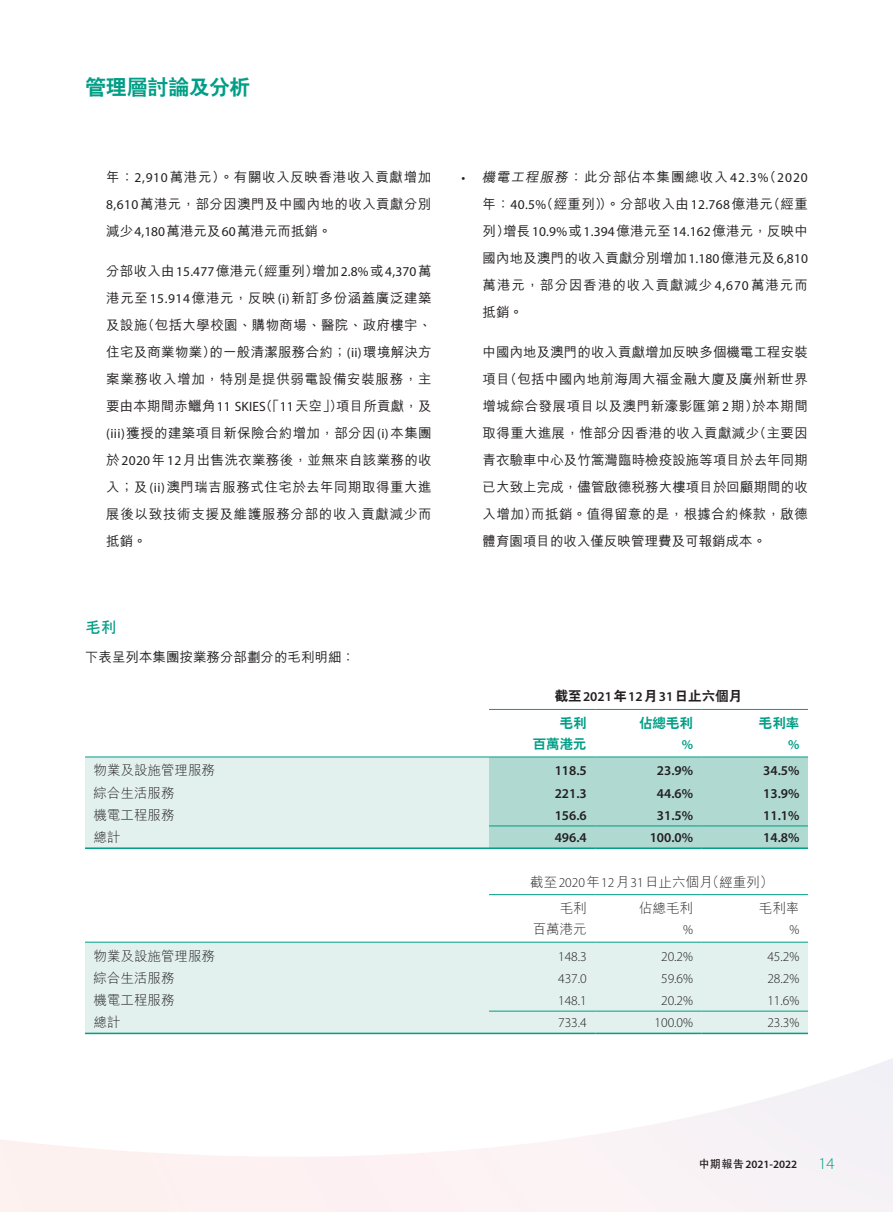
<style>
.page{position:relative;width:893px;height:1212px;background:#fff}
.page>*{position:absolute;margin:0;border:0;box-sizing:border-box;transform-origin:0 0}
.t1{font:800 21px "C Hei 2 HK";letter-spacing:-.015em;color:#009e86}
.t2{font:300 16.5px "Myriad Pro";color:#009e86}
.Heading_C_Lv2{font:700 15.75px "C Hei 2 HK";color:#009e86}
.body_Chi{font:500 13.5px/27px "M Hei HK";letter-spacing:.025em;color:#231f20}
.body_Chi-2{font:500 13.5px/27px "M Hei HK";letter-spacing:.005em;color:#231f20;text-align:right}
.body_table_Chi{font:300 13.5px "M Hei HK";color:#231f20}
.body_table_Chi-2{font:300 13.5px "Myriad Pro";color:#231f20}
.body_table_Chi-3{font:600 13.5px "Myriad Pro";color:#231f20}
.body_Chi-3{font:13.5px/27px "Myriad Pro";letter-spacing:.015em;color:#231f20}
.body_Chi-4{font:500 13.5px/27px "M Hei HK";color:#231f20}
.body_Chi-5{font:500 13.5px "M Hei HK";letter-spacing:.05em;color:#231f20}
.body_Chi-6{font:500 13.5px "M Hei HK";letter-spacing:.075em;color:#231f20}
.body_table_Chi-4{font:800 13.5px "C Hei 2 HK";color:#231f20}
.body_table_Chi-5{font:800 13.5px "C Hei 2 HK";color:#009e86}
.body_table_Chi-6{font:600 13.5px "Myriad Pro";color:#009e86}
.t3{font:600 11.25px "Myriad Pro";color:#231f20}
.s1{font-family:"Myriad Pro";font-weight:400}
.s2{font-family:"M Hei HK";font-weight:500}
.s3{font-style:italic}
.s4{font-family:"Myriad Pro";font-weight:600}
.s5{font-family:"Myriad Pro"}
.s6{font-family:"C Hei 2 HK";font-weight:700}
</style>
<div class="page">
<svg style="left:0;top:895px;width:893px;height:317px"></svg>
<svg style="left:85px;top:757px;width:723px;height:90px;background:#cae5e1"></svg>
<hr style="left:85px;top:756px;width:404px;height:1px;background:#009e86">
<hr style="left:489px;top:756px;width:106px;height:1px;background:#009e86">
<hr style="left:595px;top:756px;width:107px;height:1px;background:#009e86">
<hr style="left:702px;top:756px;width:106px;height:1px;background:#009e86">
<hr style="left:85px;top:847px;width:404px;height:2px;background:#009e86">
<hr style="left:489px;top:847px;width:106px;height:2px;background:#009e86">
<hr style="left:595px;top:847px;width:107px;height:2px;background:#009e86">
<hr style="left:702px;top:847px;width:106px;height:2px;background:#009e86">
<hr style="left:489px;top:709px;width:106px;height:1px;background:#009e86">
<hr style="left:595px;top:709px;width:107px;height:1px;background:#009e86">
<hr style="left:702px;top:709px;width:106px;height:1px;background:#009e86">
<hr style="left:489px;top:825px;width:106px;height:1px;background:#009e86">
<hr style="left:595px;top:825px;width:107px;height:1px;background:#009e86">
<hr style="left:702px;top:825px;width:106px;height:1px;background:#009e86">
<div style="left:85px;top:943px;width:723px;height:89px;background:#e2f1ee"></div>
<hr style="left:85px;top:942px;width:404px;height:1px;background:#009e86">
<hr style="left:489px;top:942px;width:106px;height:1px;background:#009e86">
<hr style="left:595px;top:942px;width:107px;height:1px;background:#009e86">
<hr style="left:702px;top:942px;width:106px;height:1px;background:#009e86">
<hr style="left:85px;top:1032px;width:404px;height:2px;background:#009e86">
<hr style="left:489px;top:1032px;width:106px;height:2px;background:#009e86">
<hr style="left:595px;top:1032px;width:107px;height:2px;background:#009e86">
<hr style="left:702px;top:1032px;width:106px;height:2px;background:#009e86">
<hr style="left:489px;top:894px;width:106px;height:1px;background:#009e86">
<hr style="left:595px;top:894px;width:107px;height:1px;background:#009e86">
<hr style="left:702px;top:894px;width:106px;height:1px;background:#009e86">
<hr style="left:489px;top:1011px;width:106px;height:1px;background:#009e86">
<hr style="left:595px;top:1011px;width:107px;height:1px;background:#009e86">
<hr style="left:702px;top:1011px;width:106px;height:1px;background:#009e86">
<h1 class="t1" style="left:85px;top:77px;width:167px">管理層討論及分析</h1>
<p class="body_Chi" style="left:106px;top:162px;width:327px;text-align:justify">年：<span class="s1">2,910</span>萬港元）。有關收入反映香港收入貢獻增加<span class="s1">8,610</span>萬港元，部分因澳門及中國內地的收入貢獻分別減少<span class="s1">4,180</span>萬港元及<span class="s1">60</span>萬港元而抵銷。</p>
<p class="body_Chi-3" style="left:312px;top:258px;width:121px"><span class="s2">增加</span>2.8%<span class="s2">或</span>4,370<span class="s2">萬</span></p>
<p class="body_Chi" style="left:106px;top:256px;width:152px">分部收入由<span class="s1">15.477</span>億港元</p>
<p class="body_Chi" style="left:106px;top:283px;width:327px">港元至<span class="s1">15.914</span>億港元，反映 <span class="s1">)i(</span> 新訂多份涵蓋廣泛建築</p>
<p class="body_Chi" style="left:141px;top:310px;width:292px">（包括大學校園、購物商場、醫院、政府樓宇、</p>
<p class="body_Chi" style="left:250px;top:256px;width:70px">（經重列）</p>
<p class="body_Chi" style="left:106px;top:310px;width:43px">及設施</p>
<p class="body_Chi" style="left:209px;top:337px;width:224px">的一般清潔服務合約；<span class="s1">( )i i</span> 環境解決方</p>
<p class="body_Chi" style="left:106px;top:337px;width:111px">住宅及商業物業）</p>
<p class="body_Chi-5" style="left:106px;top:369px;width:327px">案業務收入增加，特別是提供弱電設備安裝服務，主</p>
<p class="body_Chi" style="left:336px;top:391px;width:97px">項目所貢獻，及</p>
<p class="body_Chi" style="left:106px;top:391px;width:327px">要由本期間赤鱲角<span class="s1">11 SKIES<br>(iii)</span>獲授的建築項目新保險合約增加，部分因 <span class="s1">)i(</span> 本集團於<span class="s1">2020</span>年<span class="s1">12</span>月出售洗衣業務後，並無來自該業務的收入；及 <span class="s1">)i i(</span> 澳門瑞吉服務式住宅於去年同期取得重大進展後以致技術支援及維護服務分部的收入貢獻減少而抵銷。</p>
<p class="body_Chi" style="left:259px;top:391px;width:85px">（「<span class="s1">11</span>天空」）</p>
<p class="Heading_C_Lv2" style="left:85px;top:619px;width:33px">毛利</p>
<p class="body_Chi-4" style="left:85px;top:642px;width:272px">下表呈列本集團按業務分部劃分的毛利明細：</p>
<p class="body_table_Chi" style="left:94px;top:763px;width:123px">物業及設施管理服務</p>
<p class="body_table_Chi" style="left:94px;top:786px;width:83px">綜合生活服務</p>
<p class="body_table_Chi" style="left:94px;top:808px;width:83px">機電工程服務</p>
<p class="body_table_Chi" style="left:94px;top:830px;width:28px">總計</p>
<p class="body_table_Chi" style="left:94px;top:949px;width:123px">物業及設施管理服務</p>
<p class="body_table_Chi" style="left:94px;top:971px;width:83px">綜合生活服務</p>
<p class="body_table_Chi" style="left:94px;top:993px;width:83px">機電工程服務</p>
<p class="body_table_Chi" style="left:94px;top:1015px;width:28px">總計</p>
<p class="body_Chi-3" style="left:461px;top:164px;width:5px">•</p>
<p class="body_Chi-6" style="left:482px;top:167px;width:288px"><span class="s3">機電工程服務</span>：此分部佔本集團總收入<span class="s1">42.3%</span></p>
<p class="body_Chi-3" style="left:763px;top:164px;width:47px"><span class="s2">)</span>2020</p>
<p class="body_Chi" style="left:540px;top:189px;width:235px">（經重列））。分部收入由<span class="s1">12.768</span>億港元</p>
<p class="body_Chi-3" style="left:503px;top:191px;width:306px;text-indent:-21px"><span class="s2">年：</span>40.5%<br><span class="s2">增長</span>10.9%<span class="s2">或</span>1.394<span class="s2">億港元至</span>14.162<span class="s2">億港元，反映中</span></p>
<p class="body_Chi" style="left:767px;top:189px;width:43px">（經重</p>
<p class="body_Chi" style="left:483px;top:216px;width:327px">列）<br>國內地及澳門的收入貢獻分別增加<span class="s1">1.180</span>億港元及<span class="s1">6,810</span>萬港元，部分因香港的收入貢獻減少<span class="s1">4,670</span>萬港元而抵銷。</p>
<p class="body_Chi-2" style="left:483px;top:337px;width:327px">中國內地及澳門的收入貢獻增加反映多個機電工程安裝（包括中國內地前海周大福金融大廈及廣州新世界</p>
<p class="body_Chi" style="left:483px;top:364px;width:29px">項目</p>
<p class="body_Chi" style="left:753px;top:391px;width:57px;text-indent:-270px">增城綜合發展項目以及澳門新濠影匯第<span class="s1">2</span>期）<br>（主要因</p>
<p class="body_Chi" style="left:752px;top:391px;width:57px">於本期間</p>
<p class="body_Chi" style="left:483px;top:418px;width:278px">取得重大進展，惟部分因香港的收入貢獻減少</p>
<p class="body_Chi-2" style="left:483px;top:445px;width:327px">青衣驗車中心及竹篙灣臨時檢疫設施等項目於去年同期</p>
<p class="body_Chi-2" style="left:483px;top:472px;width:327px">已大致上完成，儘管啟德稅務大樓項目於回顧期間的收</p>
<p class="body_Chi" style="left:531px;top:499px;width:278px">而抵銷。值得留意的是，根據合約條款，啟德</p>
<p class="body_Chi-4" style="left:483px;top:499px;width:285px">入增加）<br>體育園項目的收入僅反映管理費及可報銷成本。</p>
<p class="body_table_Chi-4" style="left:555px;top:689px;width:189px">截至<span class="s4">2021</span>年<span class="s4">12</span>月<span class="s4">31</span>日止六個月</p>
<p class="body_table_Chi-5" style="left:560px;top:716px;width:28px">毛利</p>
<p class="body_table_Chi-5" style="left:533px;top:737px;width:55px">百萬港元</p>
<p class="body_table_Chi-5" style="left:639px;top:716px;width:55px">佔總毛利</p>
<p class="body_table_Chi-6" style="left:682px;top:736px;width:13px">%</p>
<p class="body_table_Chi-3" style="left:555px;top:762px;width:34px">118.5</p>
<p class="body_table_Chi-3" style="left:657px;top:762px;width:38px">23.9%</p>
<p class="body_table_Chi-5" style="left:759px;top:716px;width:42px">毛利率</p>
<p class="body_table_Chi-6" style="left:788px;top:736px;width:13px">%</p>
<p class="body_table_Chi-3" style="left:763px;top:762px;width:38px">34.5%</p>
<p class="body_table_Chi-3" style="left:555px;top:784px;width:34px">221.3</p>
<p class="body_table_Chi-3" style="left:657px;top:784px;width:38px">44.6%</p>
<p class="body_table_Chi-3" style="left:763px;top:784px;width:38px">13.9%</p>
<p class="body_table_Chi-3" style="left:555px;top:807px;width:34px">156.6</p>
<p class="body_table_Chi-3" style="left:657px;top:807px;width:38px">31.5%</p>
<p class="body_table_Chi-3" style="left:763px;top:807px;width:38px">11.1%</p>
<p class="body_table_Chi-3" style="left:555px;top:829px;width:34px">496.4</p>
<p class="body_table_Chi-3" style="left:650px;top:829px;width:45px">100.0%</p>
<p class="body_table_Chi-3" style="left:763px;top:829px;width:38px">14.8%</p>
<p class="body_table_Chi" style="left:706px;top:875px;width:69px">（經重列(</p>
<p class="body_table_Chi" style="left:530px;top:875px;width:184px">截至<span class="s5">2020</span>年<span class="s5">12</span>月<span class="s5">31</span>日止六個月</p>
<p class="body_table_Chi" style="left:560px;top:901px;width:28px">毛利</p>
<p class="body_table_Chi" style="left:533px;top:922px;width:55px">百萬港元</p>
<p class="body_table_Chi" style="left:759px;top:901px;width:42px">毛利率</p>
<p class="body_table_Chi-2" style="left:789px;top:921px;width:11px">%</p>
<p class="body_table_Chi-2" style="left:767px;top:948px;width:34px">45.2%</p>
<p class="body_table_Chi" style="left:639px;top:901px;width:55px">佔總毛利</p>
<p class="body_table_Chi-2" style="left:683px;top:921px;width:11px">%</p>
<p class="body_table_Chi-2" style="left:661px;top:948px;width:34px">20.2%</p>
<p class="body_table_Chi-2" style="left:558px;top:948px;width:30px">148.3</p>
<p class="body_table_Chi-2" style="left:558px;top:970px;width:30px">437.0</p>
<p class="body_table_Chi-2" style="left:661px;top:970px;width:34px">59.6%</p>
<p class="body_table_Chi-2" style="left:767px;top:970px;width:34px">28.2%</p>
<p class="body_table_Chi-2" style="left:558px;top:992px;width:30px">148.1</p>
<p class="body_table_Chi-2" style="left:661px;top:992px;width:34px">20.2%</p>
<p class="body_table_Chi-2" style="left:767px;top:992px;width:34px">11.6%</p>
<p class="body_table_Chi-2" style="left:558px;top:1015px;width:30px">733.4</p>
<p class="body_table_Chi-2" style="left:654px;top:1015px;width:40px">100.0%</p>
<p class="body_table_Chi-2" style="left:767px;top:1015px;width:34px">23.3%</p>
<p class="t3" style="left:698px;top:1157px;width:100px"><span class="s6">中期報告</span>2021-2022</p>
<p class="t2" style="left:818px;top:1153px;width:18px">14</p>
</div>
